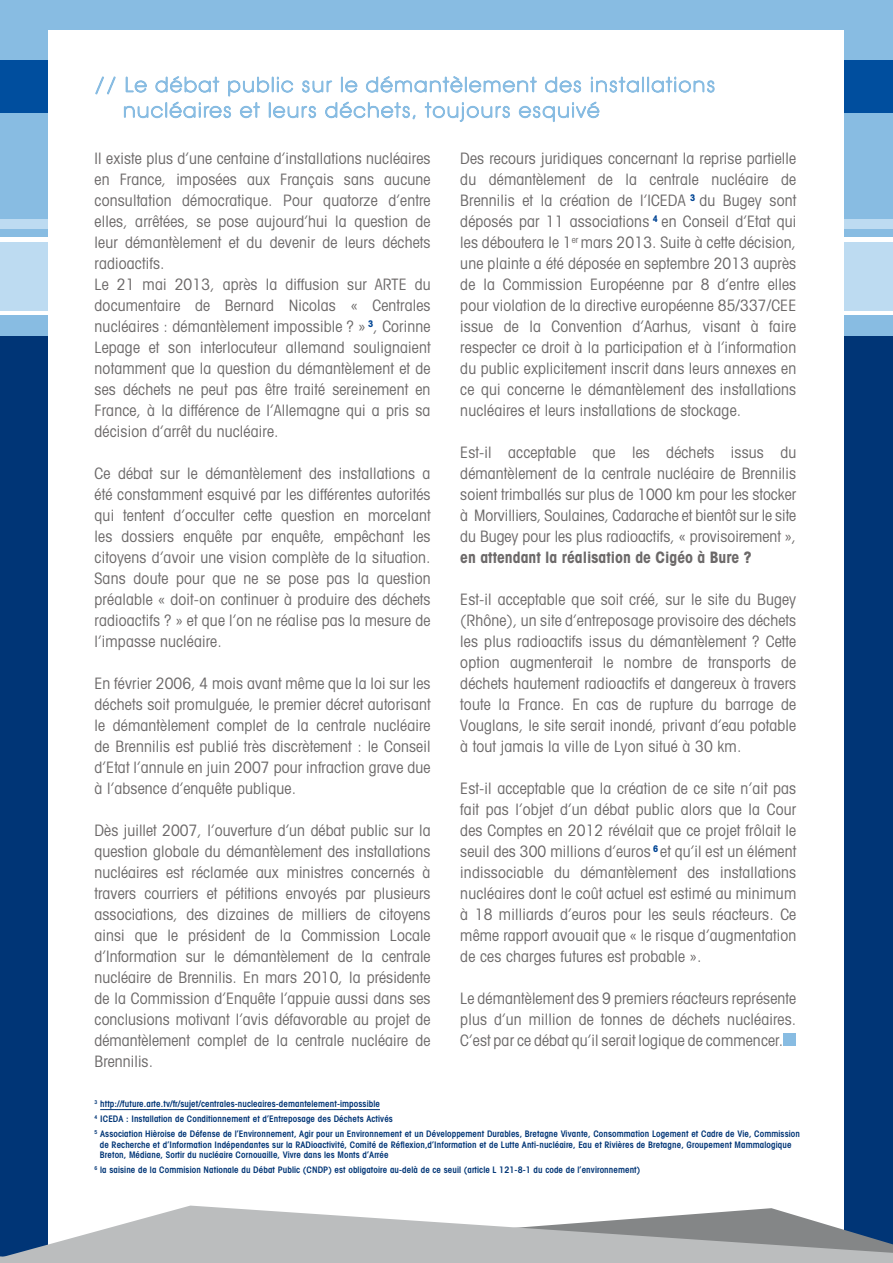
<style>
.page{position:relative;width:893px;height:1263px;background:#fff}
.page>*{position:absolute;margin:0;border:0;box-sizing:border-box;transform-origin:0 0}
.t1{font:condensed 15.75px/21px "Avant Garde";letter-spacing:.01em;color:#6c6969;text-align:justify}
.t2{font:700 condensed 15.75px "Avant Garde";color:#6c6969}
.t3{font:600 condensed 9px/15px "Avant Garde";letter-spacing:.01em;color:#003576}
</style>
<div class="page">
<div style="left:0;top:0;width:893px;height:238px;background:#88bce2"></div>
<div style="left:0;top:277px;width:893px;height:986px;background:#003576"></div>
<div style="left:0;top:315px;width:893px;height:20px;background:#88bce2"></div>
<div style="left:0;top:235px;width:893px;height:76px;background:#bddbf1"></div>
<hr style="left:0;top:237px;width:893px;height:4px;background:#fff">
<div style="left:0;top:226px;width:893px;height:11px;background:#88bce2"></div>
<div style="left:0;top:219px;width:893px;height:10px;background:#bddbf1"></div>
<hr style="left:0;top:311px;width:893px;height:4px;background:#fff">
<div style="left:0;top:60px;width:893px;height:53px;background:#004e9e"></div>
<div style="left:49px;top:30px;width:795px;height:1231px;background:#fff"></div>
<svg style="left:0;top:1205px;width:893px;height:58px;fill:#bbbdbe"></svg>
<div style="left:783px;top:1033px;width:13px;height:13px;background:#88bce2"></div>
<svg style="left:95px;top:76px;width:21px;height:19px"></svg>
<svg style="left:123px;top:76px;width:592px;height:46px"></svg>
<hr style="left:100px;top:1109px;width:280px;height:1px;background:#003576">
<p class="t1" style="left:95px;top:147px;width:337px;text-align:left">Il existe plus d’une centaine d’installations nucléaires en France, imposées aux Français sans aucune consultation démocratique. Pour quatorze d’entre elles, arrêtées, se pose aujourd’hui la question de leur démantèlement et du devenir de leurs déchets radioactifs.<br>Le 21 mai 2013, après la diffusion sur ARTE du documentaire de Bernard Nicolas « Centrales nucléaires : démantèlement impossible ? » <sup>3</sup>, Corinne Lepage et son interlocuteur allemand soulignaient notamment que la question du démantèlement et de ses déchets ne peut pas être traité sereinement en France, à la différence de l’Allemagne qui a pris sa décision d’arrêt du nucléaire.</p>
<p class="t1" style="left:95px;top:462px;width:337px">Ce débat sur le démantèlement des installations a été constamment esquivé par les différentes autorités qui tentent d’occulter cette question en morcelant les dossiers enquête par enquête, empêchant les citoyens d’avoir une vision complète de la situation.<br>Sans doute pour que ne se pose pas la question préalable « doit-on continuer à produire des déchets radioactifs ? » et que l’on ne réalise pas la mesure de l’impasse nucléaire.</p>
<p class="t1" style="left:95px;top:672px;width:337px">En février 2006, 4 mois avant même que la loi sur les déchets soit promulguée, le premier décret autorisant le démantèlement complet de la centrale nucléaire de Brennilis est publié très discrètement : le Conseil d’Etat l’annule en juin 2007 pour infraction grave due à l’absence d’enquête publique.</p>
<p class="t1" style="left:95px;top:819px;width:337px">Dès juillet 2007, l’ouverture d’un débat public sur la question globale du démantèlement des installations nucléaires est réclamée aux ministres concernés à travers courriers et pétitions envoyés par plusieurs associations, des dizaines de milliers de citoyens ainsi que le président de la Commission Locale d’Information sur le démantèlement de la centrale nucléaire de Brennilis. En mars 2010, la présidente de la Commission d’Enquête l’appuie aussi dans ses conclusions motivant l’avis défavorable au projet de démantèlement complet de la centrale nucléaire de Brennilis.</p>
<p class="t1" style="left:460px;top:147px;width:337px">Des recours juridiques concernant la reprise partielle du démantèlement de la centrale nucléaire de Brennilis et la création de l’ICEDA <sup>3</sup> du Bugey sont déposés par 11 associations <sup>4</sup> en Conseil d’Etat qui les déboutera le 1<sup>er</sup> mars 2013. Suite à cette décision, une plainte a été déposée en septembre 2013 auprès de la Commission Européenne par 8 d’entre elles pour violation de la directive européenne 85/337/CEE issue de la Convention d’Aarhus, visant à faire respecter ce droit à la participation et à l’information du public explicitement inscrit dans leurs annexes en ce qui concerne le démantèlement des installations nucléaires et leurs installations de stockage.</p>
<p class="t1" style="left:460px;top:441px;width:337px">Est-il acceptable que les déchets issus du démantèlement de la centrale nucléaire de Brennilis soient trimballés sur plus de 1000 km pour les stocker à Morvilliers, Soulaines, Cadarache et bientôt sur le site du Bugey pour les plus radioactifs, « provisoirement »,</p>
<p class="t2" style="left:460px;top:547px;width:293px">en attendant la réalisation de Cigéo à Bure ?</p>
<p class="t1" style="left:460px;top:588px;width:337px">Est-il acceptable que soit créé, sur le site du Bugey (Rhône), un site d’entreposage provisoire des déchets les plus radioactifs issus du démantèlement ? Cette option augmenterait le nombre de transports de déchets hautement radioactifs et dangereux à travers toute la France. En cas de rupture du barrage de Vouglans, le site serait inondé, privant d’eau potable à tout jamais la ville de Lyon situé à 30 km.</p>
<p class="t1" style="left:460px;top:777px;width:337px">Est-il acceptable que la création de ce site n’ait pas fait pas l’objet d’un débat public alors que la Cour des Comptes en 2012 révélait que ce projet frôlait le seuil des 300 millions d’euros <sup>6</sup> et qu’il est un élément indissociable du démantèlement des installations nucléaires dont le coût actuel est estimé au minimum à 18 milliards d’euros pour les seuls réacteurs. Ce même rapport avouait que « le risque d’augmentation de ces charges futures est probable ».</p>
<p class="t1" style="left:460px;top:987px;width:337px">Le démantèlement des 9 premiers réacteurs représente plus d’un million de tonnes de déchets nucléaires.<br>C’est par ce débat qu’il serait logique de commencer.</p>
<p class="t3" style="left:95px;top:1096px;width:707px"><sup>3</sup> http://future.arte.tv/fr/sujet/centrales-nucleaires-demantelement-impossible<br><sup>4</sup> ICEDA : Installation de Conditionnement et d’Entreposage des Déchets Activés<br><sup>5</sup> Association Hièroise de Défense de l’Environnement, Agir pour un Environnement et un Développement Durables, Bretagne Vivante, Consommation Logement et Cadre de Vie, Commission</p>
<p class="t3" style="left:100px;top:1139px;width:693px;line-height:10.8px">de Recherche et d’Information Indépendantes sur la RADioactivité, Comité de Réflexion,d’Information et de Lutte Anti-nucléaire, Eau et Rivières de Bretagne, Groupement Mammalogique<br>Breton, Médiane, Sortir du nucléaire Cornouaille, Vivre dans les Monts d’Arrée</p>
<p class="t3" style="left:95px;top:1162px;width:547px"><sup>6</sup> la saisine de la Commision Nationale du Débat Public (CNDP) est obligatoire au-delà de ce seuil (article L 121-8-1 du code de l’environnement)</p>
</div>
